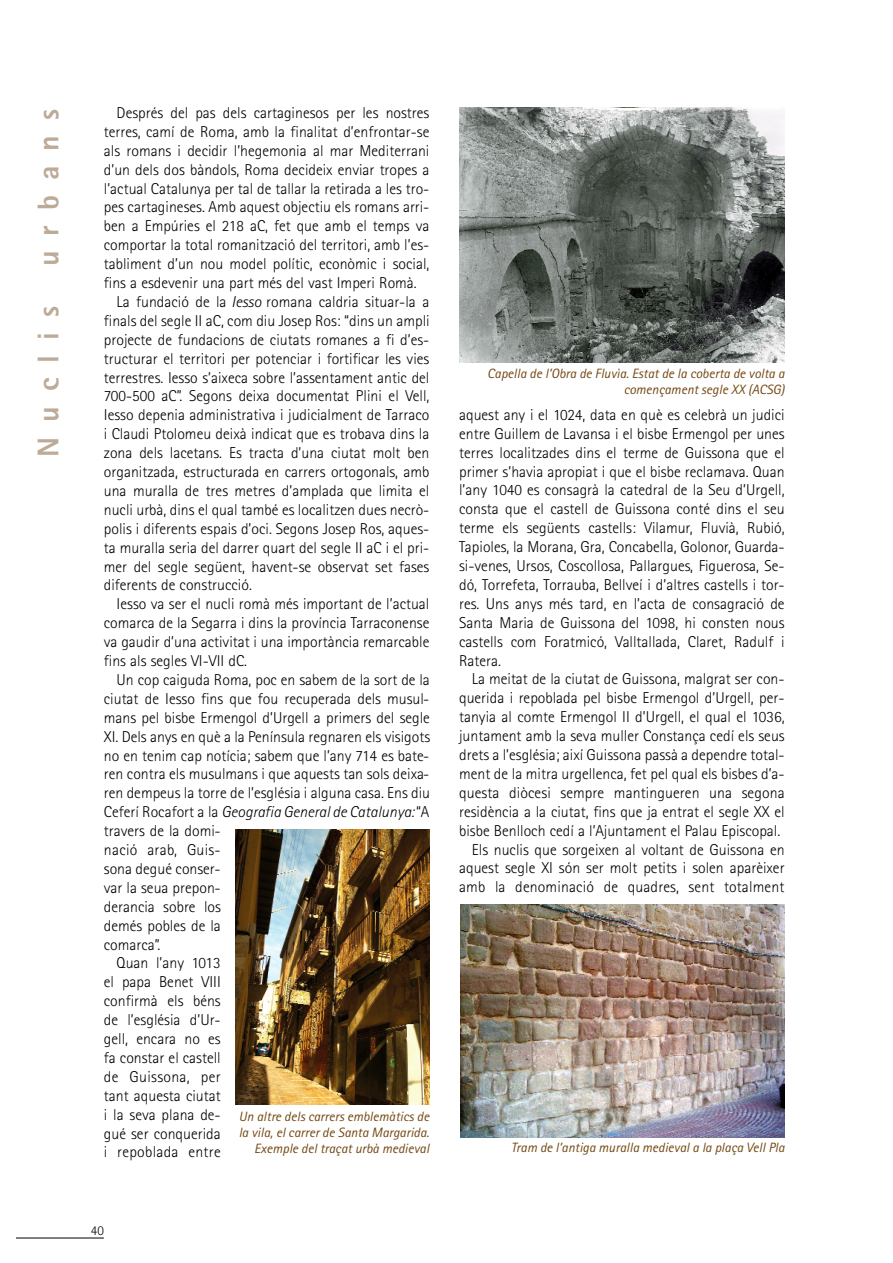
<style>
.page{position:relative;width:893px;height:1263px;background:#fff}
.page>*{position:absolute;margin:0;border:0;box-sizing:border-box;transform-origin:0 0}
.t1{font:800 30px "Rotis Sans Serif";letter-spacing:.5em;color:#bdab99}
.t2{font:300 15.75px/18.9px "Rotis Sans Serif";color:#000;text-align:justify}
.t3{font:italic 300 15.75px "Rotis Sans Serif";color:#000}
.t4{font:300 15.75px "Rotis Sans Serif";letter-spacing:.02em;color:#000}
.t5{font:italic 13.5px/16.2px "Rotis Sans Serif";color:#734813;text-align:right}
.t6{font:300 13.5px "Rotis Sans Serif";color:#000}
.s1{font-style:italic}
.s2{font-style:normal}
</style>
<div class="page">
<svg style="left:17px;top:1238px;width:87px;height:1px"></svg>
<img style="left:459px;top:108px;width:325px;height:254px">
<img style="left:236px;top:830px;width:193px;height:275px">
<img style="left:460px;top:904px;width:324px;height:234px">
<h1 class="t1" style="left:38px;top:266px;width:159px;rotate:-90deg">urbans</h1>
<h1 class="t1" style="left:38px;top:457px;width:152px;rotate:-90deg">Nuclis</h1>
<p class="t2" style="left:117px;top:105px;width:314px">Després del pas dels cartaginesos per les nostres</p>
<p class="t2" style="left:104px;top:124px;width:327px">terres, camí de Roma, amb la finalitat d’enfrontar-se</p>
<p class="t2" style="left:104px;top:143px;width:327px">als romans i decidir l’hegemonia al mar Mediterrani</p>
<p class="t2" style="left:104px;top:161px;width:327px">d’un dels dos bàndols, Roma decideix enviar tropes a</p>
<p class="t2" style="left:104px;top:180px;width:327px">l’actual Catalunya per tal de tallar la retirada a les tro-</p>
<p class="t2" style="left:104px;top:199px;width:327px">pes cartagineses. Amb aquest objectiu els romans arri-</p>
<p class="t2" style="left:104px;top:218px;width:327px">ben a Empúries el 218 aC, fet que amb el temps va</p>
<p class="t2" style="left:104px;top:237px;width:327px">comportar la total romanització del territori, amb l’es-</p>
<p class="t2" style="left:104px;top:256px;width:327px">tabliment d’un nou model polític, econòmic i social,</p>
<p class="t2" style="left:104px;top:275px;width:314px">fins a esdevenir una part més del vast Imperi Romà.</p>
<p class="t2" style="left:117px;top:294px;width:314px">La fundació de la <span class="s1">Iesso</span> romana caldria situar-la a</p>
<p class="t2" style="left:104px;top:313px;width:327px">finals del segle II aC, com diu Josep Ros: “dins un ampli</p>
<p class="t2" style="left:104px;top:332px;width:327px">projecte de fundacions de ciutats romanes a fi d’es-</p>
<p class="t2" style="left:104px;top:350px;width:327px">tructurar el territori per potenciar i fortificar les vies</p>
<p class="t2" style="left:104px;top:369px;width:327px">terrestres. Iesso s’aixeca sobre l’assentament antic del</p>
<p class="t2" style="left:104px;top:388px;width:327px">700-500 aC”. Segons deixa documentat Plini el Vell,</p>
<p class="t2" style="left:104px;top:407px;width:327px">Iesso depenia administrativa i judicialment de Tarraco</p>
<p class="t2" style="left:104px;top:426px;width:327px">i Claudi Ptolomeu deixà indicat que es trobava dins la</p>
<p class="t2" style="left:104px;top:445px;width:327px">zona dels lacetans. Es tracta d’una ciutat molt ben</p>
<p class="t2" style="left:104px;top:464px;width:327px">organitzada, estructurada en carrers ortogonals, amb</p>
<p class="t2" style="left:104px;top:483px;width:327px">una muralla de tres metres d’amplada que limita el</p>
<p class="t2" style="left:104px;top:502px;width:327px">nucli urbà, dins el qual també es localitzen dues necrò-</p>
<p class="t2" style="left:104px;top:521px;width:327px">polis i diferents espais d’oci. Segons Josep Ros, aques-</p>
<p class="t2" style="left:104px;top:539px;width:327px">ta muralla seria del darrer quart del segle II aC i el pri-</p>
<p class="t2" style="left:104px;top:558px;width:327px">mer del segle següent, havent-se observat set fases</p>
<p class="t2" style="left:104px;top:577px;width:150px">diferents de construcció.</p>
<p class="t2" style="left:117px;top:596px;width:314px">Iesso va ser el nucli romà més important de l’actual</p>
<p class="t2" style="left:104px;top:615px;width:327px">comarca de la Segarra i dins la província Tarraconense</p>
<p class="t2" style="left:104px;top:634px;width:327px">va gaudir d’una activitat i una importància remarcable</p>
<p class="t2" style="left:104px;top:653px;width:145px">fins als segles VI-VII dC.</p>
<p class="t2" style="left:117px;top:672px;width:315px">Un cop caiguda Roma, poc en sabem de la sort de la</p>
<p class="t2" style="left:104px;top:691px;width:327px">ciutat de Iesso fins que fou recuperada dels musul-</p>
<p class="t2" style="left:104px;top:710px;width:327px">mans pel bisbe Ermengol d’Urgell a primers del segle</p>
<p class="t2" style="left:104px;top:728px;width:328px">XI. Dels anys en què a la Península regnaren els visigots</p>
<p class="t2" style="left:104px;top:747px;width:327px">no en tenim cap notícia; sabem que l’any 714 es bate-</p>
<p class="t2" style="left:104px;top:766px;width:327px">ren contra els musulmans i que aquests tan sols deixa-</p>
<p class="t2" style="left:104px;top:785px;width:328px">ren dempeus la torre de l’església i alguna casa. Ens diu</p>
<p class="t3" style="left:104px;top:806px;width:327px"><span class="s2">Ceferí Ro ca fort a la</span> Geo grafia General de Catalunya: <span class="s2">“A</span></p>
<p class="t2" style="left:104px;top:823px;width:118px">travers de la domi-</p>
<p class="t4" style="left:104px;top:844px;width:118px">nació arab, Guis -</p>
<p class="t2" style="left:104px;top:861px;width:118px">sona degué conser-</p>
<p class="t2" style="left:104px;top:880px;width:118px">var la seua prepon-</p>
<p class="t2" style="left:104px;top:899px;width:119px">derancia so bre los</p>
<p class="t2" style="left:104px;top:917px;width:119px">demés po bles de la</p>
<p class="t2" style="left:104px;top:936px;width:58px">comarca”.</p>
<p class="t2" style="left:117px;top:955px;width:106px">Quan l’any 1013</p>
<p class="t2" style="left:104px;top:974px;width:118px">el papa Benet VIII</p>
<p class="t2" style="left:104px;top:993px;width:118px">confirmà els béns</p>
<p class="t2" style="left:104px;top:1012px;width:118px">de l’església d’Ur -</p>
<p class="t2" style="left:104px;top:1031px;width:118px">gell, encara no es</p>
<p class="t2" style="left:104px;top:1050px;width:118px">fa constar el castell</p>
<p class="t4" style="left:104px;top:1071px;width:118px">de Guissona, per</p>
<p class="t2" style="left:104px;top:1088px;width:118px">tant aquesta ciutat</p>
<p class="t2" style="left:104px;top:1106px;width:118px">i la seva plana de -</p>
<p class="t2" style="left:104px;top:1125px;width:118px">gué ser conquerida</p>
<p class="t4" style="left:104px;top:1147px;width:118px">i repoblada entre</p>
<p class="t5" style="left:239px;top:1109px;width:192px">Un altre dels carrers emblemàtics de la vila, el carrer de Santa Margarida.<br>Exemple del traçat urbà medieval</p>
<p class="t6" style="left:91px;top:1226px;width:14px">40</p>
<p class="t5" style="left:487px;top:367px;width:299px">Capella de l’Obra de Fluvìa. Estat de la coberta de volta a començament segle XX (ACSG)</p>
<p class="t2" style="left:459px;top:407px;width:327px">aquest any i el 1024, data en què es celebrà un judici entre Guillem de Lavansa i el bisbe Ermengol per unes terres localitzades dins el terme de Guissona que el primer s’havia apropiat i que el bisbe reclamava. Quan l’any 1040 es consagrà la catedral de la Seu d’Urgell, consta que el castell de Guissona conté dins el seu terme els següents castells: Vilamur, Fluvià, Ru bió, Tapioles, la Morana, Gra, Conca bella, Golonor, Guar da&shy;si-venes, Ursos, Coscollosa, Pallar gues, Figuerosa, Se - dó, Torrefeta, To rrau ba, Bellveí i d’altres castells i tor - res. Uns anys més tard, en l’acta de consagració de San ta Maria de Guissona del 1098, hi consten nous cas tells com Foratmicó, Vallta lla da, Claret, Radulf i Ratera.</p>
<p class="t2" style="left:459px;top:671px;width:327px;text-align:right">La meitat de la ciutat de Guissona, malgrat ser con&shy;querida i repoblada pel bisbe Ermengol d’Urgell, per&shy;tanyia al comte Ermengol II d’Urgell, el qual el 1036, jun tament amb la seva muller Cons tança cedí els seus drets a l’església; així Guissona passà a dependre total&shy;ment de la mitra urgellenca, fet pel qual els bisbes d’a&shy;questa diòcesi sempre mantingueren una segona residència a la ciutat, fins que ja entrat el segle XX el bisbe Benlloch cedí a l’Ajuntament el Palau Episcopal.<br>Els nuclis que sorgeixen al voltant de Guissona en aquest segle XI són ser molt petits i solen aparèixer amb la denominació de quadres, sent totalment</p>
<p class="t5" style="left:511px;top:1141px;width:275px">Tram de l’antiga muralla medieval a la plaça Vell Pla</p>
</div>
